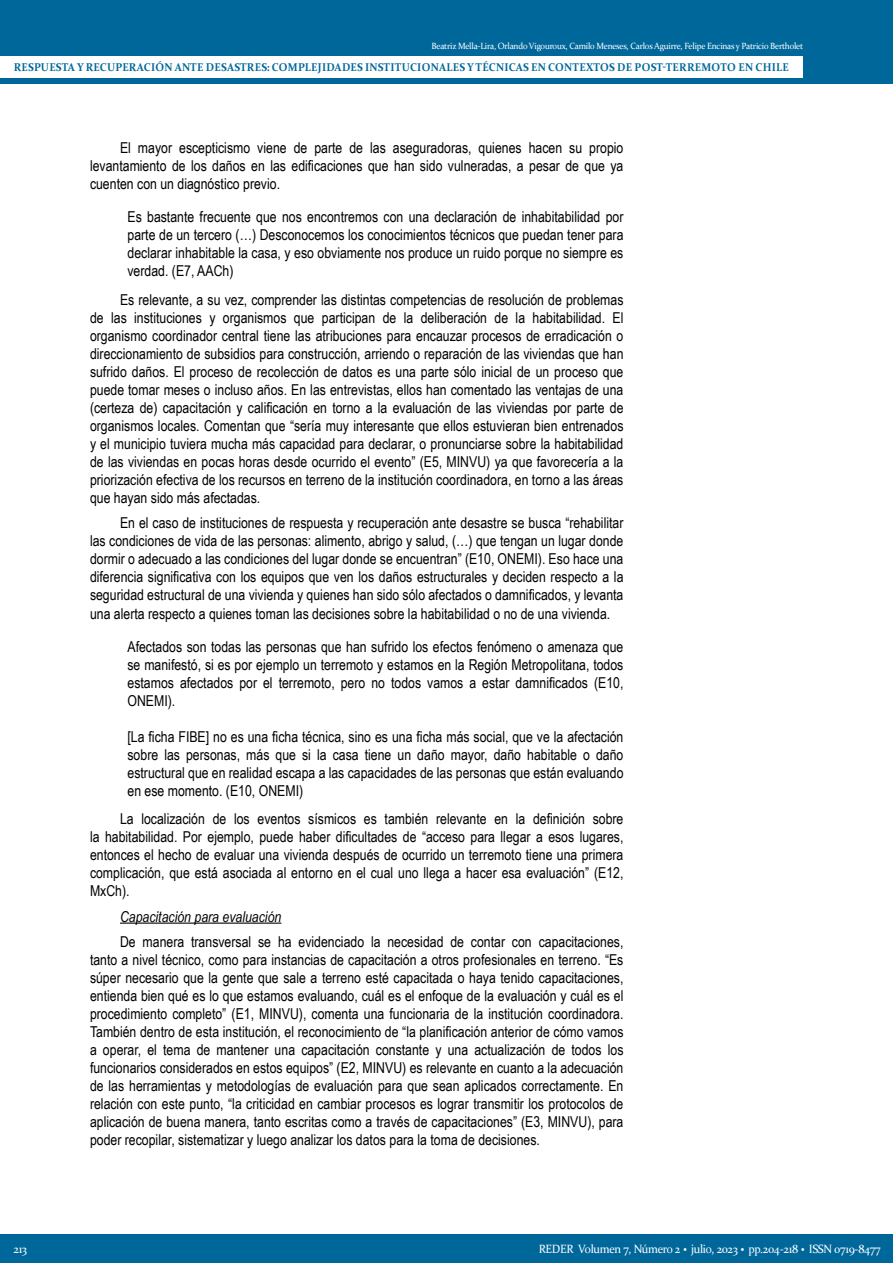
<style>
.page{position:relative;width:893px;height:1263px;background:#fff}
.page>*{position:absolute;margin:0;border:0;box-sizing:border-box;transform-origin:0 0}
.Cuerpo{font:15px/18px "Arial Narrow";color:#000;text-align:justify}
.Citas{font:15px/18px "Arial Narrow";color:#000;text-align:justify}
.Subtítulos_03{font:italic 15px "Arial Narrow";color:#000}
.t1{font:12px "Constantia";letter-spacing:-.025em;color:#fff;scale:.95 1}
.t2{font:700 11.25px "Constantia";letter-spacing:.02em;color:#00679b;scale:.95 1}
.t3{font:9px "Constantia";letter-spacing:-.025em;color:#fff;scale:.95 1}
.s1{font-weight:700;font-size:18px}
</style>
<div class="page">
<hr style="left:120px;top:922px;width:161px;height:2px;background:#000">
<div style="left:0;top:0;width:893px;height:84px;background:#00679b"></div>
<div style="left:0;top:56px;width:803px;height:22px;background:#fff"></div>
<div style="left:0;top:1234px;width:893px;height:29px;background:#00679b"></div>
<p class="t3" style="left:432px;top:40px;width:393px">Beatriz Mella-Lira, Orlando Vigouroux, Camilo Meneses, Carlos Aguirre, Felipe Encinas y Patricio Bertholet</p>
<p class="t2" style="left:14px;top:60px;width:817px">RESPUESTA Y RECUPERACIÓN ANTE DESASTRES: COMPLEJIDADES INSTITUCIONALES Y TÉCNICAS EN CONTEXTOS DE POST-TERREMOTO EN CHILE</p>
<p class="Cuerpo" style="left:90px;top:139px;width:535px;text-indent:30px">El mayor escepticismo viene de parte de las aseguradoras, quienes hacen su propio levantamiento de los daños en las edificaciones que han sido vulneradas, a pesar de que ya cuenten con un diagnóstico previo.</p>
<p class="Citas" style="left:128px;top:208px;width:497px">Es bastante frecuente que nos encontremos con una declaración de inhabitabilidad por parte de un tercero (…) Desconocemos los conocimientos técnicos que puedan tener para declarar inhabitable la casa, y eso obviamente nos produce un ruido porque no siempre es verdad. (E7, AACh)</p>
<p class="Cuerpo" style="left:90px;top:290px;width:535px;text-indent:30px">Es relevante, a su vez, comprender las distintas competencias de resolución de problemas de las instituciones y organismos que participan de la deliberación de la habitabilidad. El organismo coordinador central tiene las atribuciones para encauzar procesos de erradicación o direccionamiento de subsidios para construcción, arriendo o reparación de las viviendas que han sufrido daños. El proceso de recolección de datos es una parte sólo inicial de un proceso que puede tomar meses o incluso años. En las entrevistas, ellos han comentado las ventajas de una (certeza de) capacitación y calificación en torno a la evaluación de las viviendas por parte de organismos locales. Comentan que “sería muy interesante que ellos estuvieran bien entrenados y el municipio tuviera mucha más capacidad para declarar, o pronunciarse sobre la habitabilidad de las viviendas en pocas horas desde ocurrido el evento” (E5, MINVU) ya que favorecería a la priorización efectiva de los recursos en terreno de la institución coordinadora, en torno a las áreas que hayan sido más afectadas.</p>
<p class="Cuerpo" style="left:90px;top:514px;width:535px;text-indent:30px">En el caso de instituciones de respuesta y recuperación ante desastre se busca “rehabilitar las condiciones de vida de las personas: alimento, abrigo y salud, (…) que tengan un lugar donde dormir o adecuado a las condiciones del lugar donde se encuentran” (E10, ONEMI). Eso hace una diferencia significativa con los equipos que ven los daños estructurales y deciden respecto a la seguridad estructural de una vivienda y quienes han sido sólo afectados o damnificados, y levanta una alerta respecto a quienes toman las decisiones sobre la habitabilidad o no de una vivienda.</p>
<p class="Citas" style="left:128px;top:637px;width:497px">Afectados son todas las personas que han sufrido los efectos fenómeno o amenaza que se manifestó, si es por ejemplo un terremoto y estamos en la Región Metropolitana, todos estamos afectados por el terremoto, pero no todos vamos a estar damnificados (E10, ONEMI).</p>
<p class="Citas" style="left:128px;top:727px;width:497px">[La ficha FIBE] no es una ficha técnica, sino es una ficha más social, que ve la afectación sobre las personas, más que si la casa tiene un daño mayor, daño habitable o daño estructural que en realidad escapa a las capacidades de las personas que están evaluando en ese momento. (E10, ONEMI)</p>
<p class="Cuerpo" style="left:90px;top:809px;width:535px;text-indent:30px">La localización de los eventos sísmicos es también relevante en la definición sobre la habitabilidad. Por ejemplo, puede haber dificultades de “acceso para llegar a esos lugares, entonces el hecho de evaluar una vivienda después de ocurrido un terremoto tiene una primera complicación, que está asociada al entorno en el cual uno llega a hacer esa evaluación” (E12, MxCh).</p>
<p class="Subtítulos_03" style="left:120px;top:906px;width:163px">Capacitación para evaluación</p>
<p class="Cuerpo" style="left:90px;top:932px;width:535px;text-indent:30px">De manera transversal se ha evidenciado la necesidad de contar con capacitaciones, tanto a nivel técnico, como para instancias de capacitación a otros profesionales en terreno. “Es súper necesario que la gente que sale a terreno esté capacitada o haya tenido capacitaciones, entienda bien qué es lo que estamos evaluando, cuál es el enfoque de la evaluación y cuál es el procedimiento completo” (E1, MINVU), comenta una funcionaria de la institución coordinadora.<br>También dentro de esta institución, el reconocimiento de “la planificación anterior de cómo vamos a operar, el tema de mantener una capacitación constante y una actualización de todos los funcionarios considerados en estos equipos” (E2, MINVU) es relevante en cuanto a la adecuación de las herramientas y metodologías de evaluación para que sean aplicados correctamente. En relación con este punto, “la criticidad en cambiar procesos es lograr transmitir los protocolos de aplicación de buena manera, tanto escritas como a través de capacitaciones” (E3, MINVU), para poder recopilar, sistematizar y luego analizar los datos para la toma de decisiones.</p>
<p class="t1" style="left:14px;top:1241px;width:16px">213</p>
<p class="t1" style="left:539px;top:1240px;width:361px">REDER Volumen 7, Número 2 <span class="s1">·</span> julio, 2023 <span class="s1">·</span> pp.204-218 <span class="s1">·</span> ISSN 0719-8477</p>
</div>
